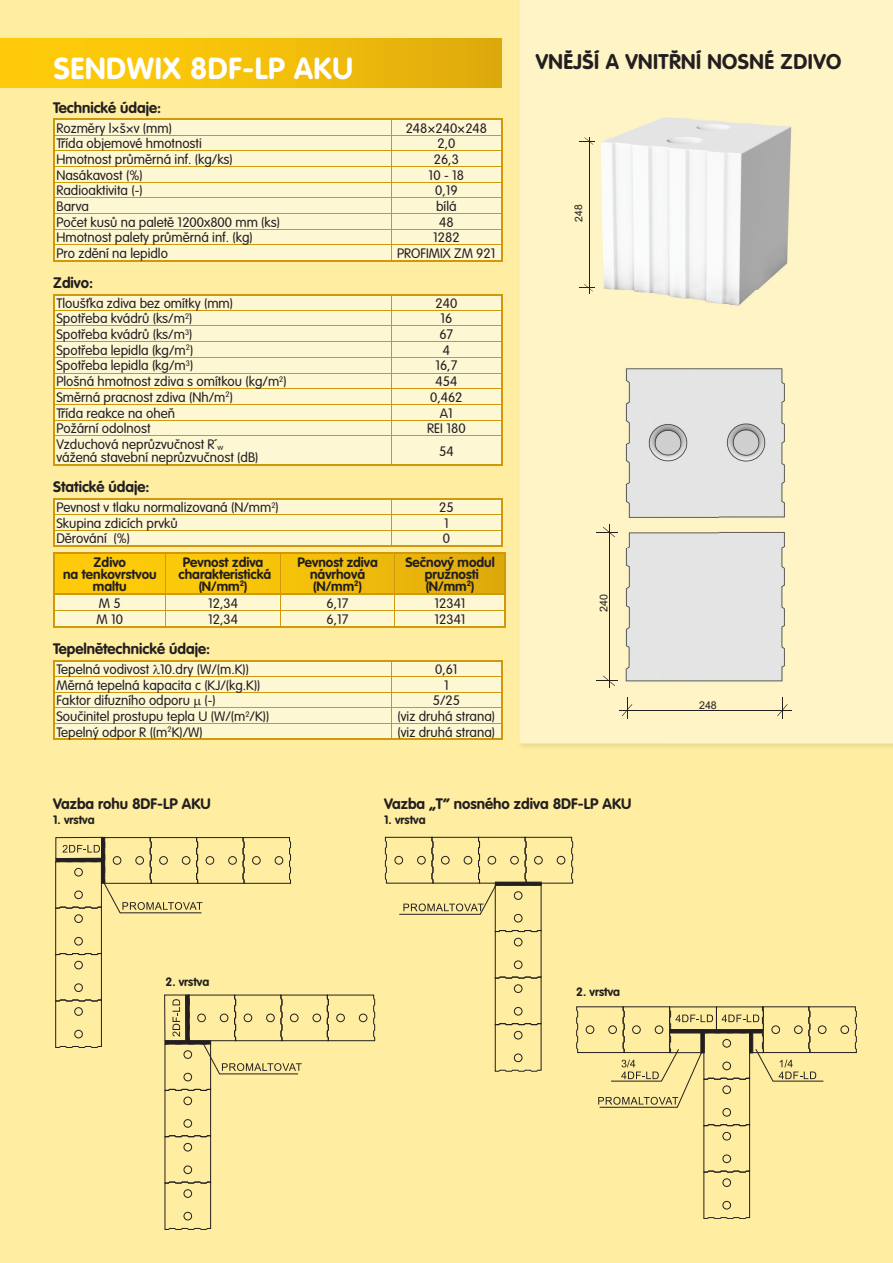
<style>
.page{position:relative;width:893px;height:1263px;background:#ffeea1}
.page>*{position:absolute;margin:0;border:0;box-sizing:border-box;transform-origin:0 0}
.t1{font:700 30px "VAG Rounded CE";letter-spacing:.02em;color:#fff}
.t2{font:700 21px "VAG Rounded CE";letter-spacing:.02em;color:#231f20}
.t3{font:700 15px "VAG Rounded CE";color:#231f20}
.t4{font:300 13.5px/13.5px "VAG Rounded CE";color:#231f20}
.t5{font:700 13.5px/12px "VAG Rounded CE";color:#231f20;text-align:center}
.t6{font:700 12px "VAG Rounded CE";color:#231f20}
.t7{font:10.65px "Arial";color:#231f20}
</style>
<div class="page">
<div style="left:520px;top:0;width:373px;height:743px;background:#fef4c5"></div>
<div style="left:0;top:38px;width:502px;height:49px;background:linear-gradient(to right,#ffd009,#e1ad0c)"></div>
<div style="left:55px;top:120px;width:446px;height:140px;background:#fef7d4"></div>
<hr style="left:53px;top:119px;width:338px;height:1px;background:#d0990c">
<hr style="left:391px;top:119px;width:111px;height:1px;background:#d0990c">
<svg style="left:53px;top:120px;width:2px;height:140px"></svg>
<svg style="left:501px;top:120px;width:1px;height:140px"></svg>
<hr style="left:53px;top:260px;width:449px;height:1px;background:#d0990c">
<hr style="left:55px;top:135px;width:446px;height:1px;background:#d0990c">
<hr style="left:55px;top:151px;width:446px;height:1px;background:#d0990c">
<hr style="left:55px;top:166px;width:446px;height:1px;background:#d0990c">
<hr style="left:55px;top:182px;width:446px;height:1px;background:#d0990c">
<hr style="left:55px;top:198px;width:446px;height:1px;background:#d0990c">
<hr style="left:55px;top:213px;width:446px;height:1px;background:#d0990c">
<hr style="left:55px;top:229px;width:446px;height:1px;background:#d0990c">
<hr style="left:55px;top:245px;width:446px;height:1px;background:#d0990c">
<svg style="left:391px;top:120px;width:1px;height:140px"></svg>
<div style="left:55px;top:295px;width:446px;height:169px;background:#fef7d4"></div>
<hr style="left:53px;top:294px;width:338px;height:1px;background:#d0990c">
<hr style="left:391px;top:294px;width:111px;height:1px;background:#d0990c">
<svg style="left:53px;top:295px;width:2px;height:141px"></svg>
<hr style="left:53px;top:436px;width:2px;height:28px;background:#d0990c">
<svg style="left:501px;top:295px;width:1px;height:169px"></svg>
<hr style="left:53px;top:464px;width:449px;height:2px;background:#d0990c">
<hr style="left:55px;top:310px;width:446px;height:1px;background:#d0990c">
<hr style="left:55px;top:326px;width:446px;height:1px;background:#d0990c">
<hr style="left:55px;top:341px;width:446px;height:1px;background:#d0990c">
<hr style="left:55px;top:357px;width:446px;height:1px;background:#d0990c">
<hr style="left:55px;top:373px;width:446px;height:1px;background:#d0990c">
<hr style="left:55px;top:388px;width:446px;height:1px;background:#d0990c">
<hr style="left:55px;top:404px;width:446px;height:1px;background:#d0990c">
<hr style="left:55px;top:420px;width:446px;height:1px;background:#d0990c">
<hr style="left:55px;top:435px;width:446px;height:1px;background:#d0990c">
<svg style="left:391px;top:295px;width:1px;height:169px"></svg>
<hr style="left:53px;top:498px;width:338px;height:2px;background:#d0990c">
<hr style="left:391px;top:498px;width:111px;height:2px;background:#d0990c">
<hr style="left:53px;top:545px;width:449px;height:2px;background:#d0990c">
<div style="left:53px;top:500px;width:449px;height:45px;background:#fef7d4"></div>
<hr style="left:53px;top:626px;width:453px;height:2px;background:#d0990c">
<svg style="left:53px;top:553px;width:453px;height:73px;background:#f5d35c"></svg>
<hr style="left:53px;top:660px;width:338px;height:2px;background:#d0990c">
<hr style="left:391px;top:660px;width:111px;height:2px;background:#d0990c">
<hr style="left:53px;top:739px;width:449px;height:1px;background:#d0990c">
<svg style="left:55px;top:837px;width:320px;height:393px"></svg>
<div style="left:184px;top:1050px;width:8px;height:9px;border:1px solid #231f20;border-radius:50%"></div>
<div style="left:184px;top:1073px;width:8px;height:8px;border:1px solid #231f20;border-radius:50%"></div>
<svg style="left:385px;top:837px;width:472px;height:382px"></svg>
<div style="left:723px;top:1039px;width:8px;height:8px;border:1px solid #231f20;border-radius:50%"></div>
<div style="left:723px;top:1062px;width:8px;height:8px;border:1px solid #231f20;border-radius:50%"></div>
<img style="left:563px;top:91px;width:279px;height:250px">
<img style="left:587px;top:353px;width:220px;height:343px">
<hr style="left:620px;top:710px;width:172px;height:1px;background:#231f20">
<svg style="left:622px;top:697px;width:10px;height:22px"></svg>
<svg style="left:777px;top:697px;width:11px;height:22px"></svg>
<hr style="left:609px;top:524px;width:1px;height:164px;background:#231f20">
<svg style="left:596px;top:676px;width:22px;height:10px"></svg>
<svg style="left:596px;top:527px;width:22px;height:10px"></svg>
<hr style="left:589px;top:137px;width:1px;height:157px;background:#231f20">
<svg style="left:579px;top:284px;width:16px;height:7px"></svg>
<svg style="left:579px;top:137px;width:16px;height:8px"></svg>
<svg style="left:53px;top:662px;width:449px;height:77px;background:#faf0c5"></svg>
<svg style="left:574px;top:205px;width:8px;height:17px"></svg>
<h1 class="t1" style="left:54px;top:55px;width:301px">SENDWIX 8DF-LP AKU</h1>
<p class="t3" style="left:53px;top:101px;width:110px">Technické údaje:</p>
<p class="t4" style="left:56px;top:122px;width:117px">Rozměry l×š×v (mm)</p>
<p class="t4" style="left:406px;top:122px;width:83px">248×240×248</p>
<p class="t4" style="left:56px;top:138px;width:147px">Třída objemové hmotnosti</p>
<p class="t4" style="left:437px;top:138px;width:19px">2,0</p>
<p class="t4" style="left:56px;top:153px;width:178px">Hmotnost průměrná inf. (kg/ks)</p>
<p class="t4" style="left:434px;top:153px;width:27px">26,3</p>
<p class="t4" style="left:56px;top:169px;width:88px">Nasákavost (%)</p>
<p class="t4" style="left:429px;top:169px;width:37px">10 - 18</p>
<p class="t4" style="left:56px;top:185px;width:88px">Radioaktivita (-)</p>
<p class="t4" style="left:435px;top:185px;width:24px">0,19</p>
<p class="t4" style="left:56px;top:200px;width:34px">Barva</p>
<p class="t4" style="left:436px;top:200px;width:22px">bílá</p>
<p class="t4" style="left:56px;top:216px;width:225px">Počet kusů na paletě 1200x800 mm (ks)</p>
<p class="t4" style="left:439px;top:216px;width:16px">48</p>
<p class="t4" style="left:56px;top:232px;width:198px">Hmotnost palety průměrná inf. (kg)</p>
<p class="t4" style="left:433px;top:232px;width:28px">1282</p>
<p class="t4" style="left:56px;top:248px;width:113px">Pro zdění na lepidlo</p>
<p class="t4" style="left:397px;top:248px;width:100px">PROFIMIX ZM 921</p>
<p class="t3" style="left:53px;top:276px;width:42px">Zdivo:</p>
<p class="t4" style="left:56px;top:297px;width:178px">Tloušťka zdiva bez omítky (mm)</p>
<p class="t4" style="left:436px;top:297px;width:23px">240</p>
<p class="t4" style="left:56px;top:313px;width:138px">Spotřeba kvádrů (ks/m<sup>2</sup>)</p>
<p class="t4" style="left:440px;top:313px;width:13px">16</p>
<p class="t4" style="left:56px;top:328px;width:138px">Spotřeba kvádrů (ks/m<sup>3</sup>)</p>
<p class="t4" style="left:439px;top:328px;width:15px">67</p>
<p class="t4" style="left:56px;top:344px;width:138px">Spotřeba lepidla (kg/m<sup>2</sup>)</p>
<p class="t4" style="left:443px;top:344px;width:9px">4</p>
<p class="t4" style="left:56px;top:360px;width:138px">Spotřeba lepidla (kg/m<sup>3</sup>)</p>
<p class="t4" style="left:435px;top:360px;width:24px">16,7</p>
<p class="t4" style="left:56px;top:376px;width:232px">Plošná hmotnost zdiva s omítkou (kg/m<sup>2</sup>)</p>
<p class="t4" style="left:436px;top:376px;width:23px">454</p>
<p class="t4" style="left:56px;top:391px;width:178px">Směrná pracnost zdiva (Nh/m<sup>2</sup>)</p>
<p class="t4" style="left:430px;top:391px;width:34px">0,462</p>
<p class="t4" style="left:56px;top:407px;width:120px">Třída reakce na oheň</p>
<p class="t4" style="left:440px;top:407px;width:15px">A1</p>
<p class="t4" style="left:56px;top:423px;width:96px">Požární odolnost</p>
<p class="t4" style="left:427px;top:423px;width:40px">REI 180</p>
<p class="t4" style="left:56px;top:438px;width:204px">Vzduchová neprůzvučnost R´<sub>w </sub>vážená stavební neprůzvučnost (dB)</p>
<p class="t4" style="left:439px;top:445px;width:16px">54</p>
<p class="t3" style="left:53px;top:480px;width:98px">Statické údaje:</p>
<p class="t4" style="left:56px;top:501px;width:224px">Pevnost v tlaku normalizovaná (N/mm<sup>2</sup>)</p>
<p class="t4" style="left:439px;top:501px;width:16px">25</p>
<p class="t4" style="left:56px;top:517px;width:123px">Skupina zdicích prvků</p>
<p class="t4" style="left:444px;top:517px;width:6px">1</p>
<p class="t4" style="left:56px;top:533px;width:75px">Děrování (%)</p>
<p class="t4" style="left:443px;top:533px;width:9px">0</p>
<p class="t5" style="left:63px;top:557px;width:95px">Zdivo<br>na tenkovrstvou maltu</p>
<p class="t5" style="left:179px;top:557px;width:94px">Pevnost zdiva charakteristická (N/mm<sup>2</sup>)</p>
<p class="t5" style="left:297px;top:557px;width:82px">Pevnost zdiva návrhová (N/mm<sup>2</sup>)</p>
<p class="t5" style="left:405px;top:557px;width:91px">Sečnový modul pružnosti (N/mm<sup>2</sup>)</p>
<p class="t4" style="left:99px;top:597px;width:23px">M 5</p>
<p class="t4" style="left:208px;top:597px;width:31px">12,34</p>
<p class="t4" style="left:327px;top:597px;width:24px">6,17</p>
<p class="t4" style="left:434px;top:597px;width:33px">12341</p>
<p class="t4" style="left:97px;top:613px;width:28px">M 10</p>
<p class="t4" style="left:208px;top:613px;width:31px">12,34</p>
<p class="t4" style="left:327px;top:613px;width:24px">6,17</p>
<p class="t4" style="left:434px;top:613px;width:33px">12341</p>
<p class="t3" style="left:53px;top:642px;width:158px">Tepelnětechnické údaje:</p>
<p class="t4" style="left:56px;top:663px;width:194px">Tepelná vodivost ●10.dry (W/(m.K))</p>
<p class="t4" style="left:435px;top:663px;width:24px">0,61</p>
<p class="t4" style="left:56px;top:679px;width:206px">Měrná tepelná kapacita c (KJ/(kg.K))</p>
<p class="t4" style="left:444px;top:679px;width:6px">1</p>
<p class="t4" style="left:56px;top:695px;width:161px">Faktor difuzního odporu (-)</p>
<p class="t4" style="left:433px;top:695px;width:29px">5/25</p>
<p class="t4" style="left:56px;top:710px;width:214px">Součinitel prostupu tepla U (W/(m<sup>2</sup>/K))</p>
<p class="t4" style="left:398px;top:710px;width:99px">(viz druhá strana)</p>
<p class="t4" style="left:56px;top:726px;width:148px">Tepelný odpor R ((m<sup>2</sup>K)/W)</p>
<p class="t4" style="left:398px;top:726px;width:99px">(viz druhá strana)</p>
<h2 class="t2" style="left:536px;top:52px;width:307px">VNĚJŠÍ A VNITŘNÍ NOSNÉ ZDIVO</h2>
<p class="t7" style="left:598px;top:612px;width:19px;rotate:-90deg">240</p>
<p class="t7" style="left:699px;top:699px;width:19px">248</p>
<p class="t3" style="left:53px;top:797px;width:159px">Vazba rohu 8DF-LP AKU</p>
<p class="t6" style="left:53px;top:815px;width:43px">1. vrstva</p>
<p class="t6" style="left:165px;top:977px;width:45px">2. vrstva</p>
<p class="t3" style="left:384px;top:797px;width:249px">Vazba „T“ nosného zdiva 8DF-LP AKU</p>
<p class="t6" style="left:384px;top:815px;width:43px">1. vrstva</p>
<p class="t6" style="left:576px;top:987px;width:45px">2. vrstva</p>
</div>
